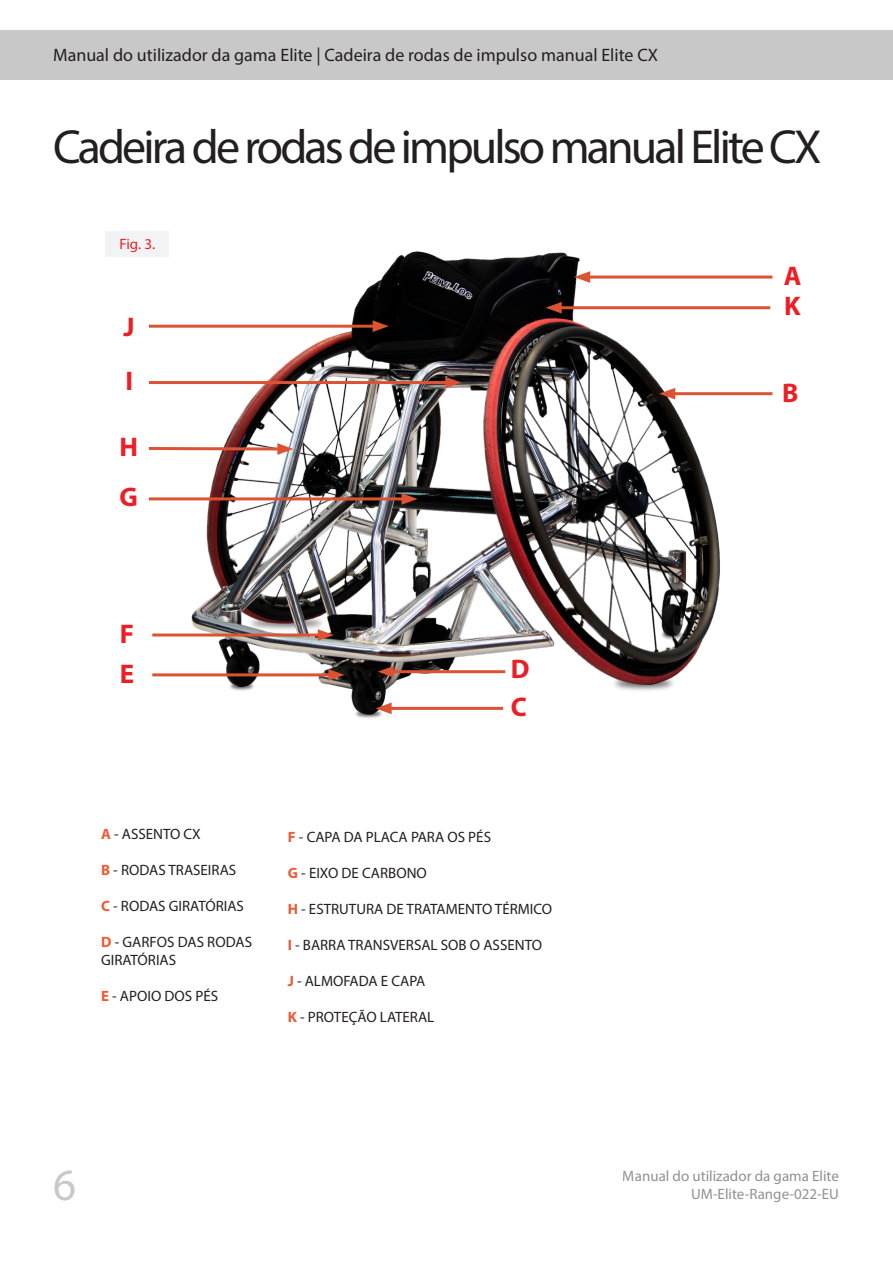
<style>
.page{position:relative;width:893px;height:1263px;background:#fff}
.page>*{position:absolute;margin:0;border:0;box-sizing:border-box;transform-origin:0 0}
.Heading_1{font:48px "Myriad Pro";letter-spacing:-.06em;color:#231f20}
.t1{font:45px "Myriad Pro";color:#c8c8c8}
.t2{font:700 27px "Myriad Pro";color:#ed1f26}
.t3{font:18px "Myriad Pro";color:#231f20}
.t4{font:15px/18px "Myriad Pro";color:#231f20}
.Image_no{font:15px "Myriad Pro";color:#ee1d23}
.s1{font-weight:700;color:#f05937}
</style>
<div class="page">
<div style="left:0;top:31px;width:893px;height:49px;background:#c8c8c8"></div>
<img style="left:191px;top:251px;width:532px;height:467px">
<div style="left:105px;top:231px;width:64px;height:26px;background:#f2f3f4"></div>
<hr style="left:149px;top:497px;width:258px;height:3px;background:#db5333">
<svg style="left:401px;top:493px;width:17px;height:12px"></svg>
<hr style="left:149px;top:381px;width:302px;height:3px;background:#db5333">
<svg style="left:445px;top:377px;width:16px;height:11px"></svg>
<hr style="left:584px;top:276px;width:188px;height:3px;background:#db5333">
<svg style="left:574px;top:271px;width:16px;height:12px"></svg>
<hr style="left:670px;top:392px;width:102px;height:3px;background:#db5333">
<svg style="left:659px;top:388px;width:16px;height:11px"></svg>
<hr style="left:386px;top:707px;width:117px;height:3px;background:#db5333">
<svg style="left:376px;top:702px;width:16px;height:12px"></svg>
<hr style="left:388px;top:670px;width:117px;height:3px;background:#db5333">
<svg style="left:378px;top:666px;width:16px;height:11px"></svg>
<hr style="left:152px;top:673px;width:182px;height:3px;background:#db5333">
<svg style="left:328px;top:669px;width:16px;height:12px"></svg>
<hr style="left:152px;top:633px;width:171px;height:3px;background:#db5333">
<svg style="left:318px;top:629px;width:16px;height:12px"></svg>
<svg style="left:148px;top:443px;width:145px;height:12px"></svg>
<hr style="left:556px;top:306px;width:214px;height:3px;background:#db5333">
<svg style="left:546px;top:302px;width:16px;height:12px"></svg>
<hr style="left:149px;top:325px;width:229px;height:3px;background:#db5333">
<svg style="left:373px;top:320px;width:16px;height:12px"></svg>
<p class="t3" style="left:53px;top:44px;width:606px">Manual do utilizador da gama Elite | Cadeira de rodas de impulso manual Elite CX</p>
<p class="Heading_1" style="left:53px;top:117px;width:770px">Cadeira de rodas de impulso manual Elite CX</p>
<p class="Image_no" style="left:119px;top:235px;width:37px">Fig. 3.</p>
<p class="t2" style="left:124px;top:309px;width:13px">J</p>
<p class="t2" style="left:126px;top:363px;width:9px">I</p>
<p class="t2" style="left:120px;top:429px;width:20px">H</p>
<p class="t2" style="left:120px;top:479px;width:20px">G</p>
<p class="t2" style="left:120px;top:616px;width:16px">F</p>
<p class="t2" style="left:120px;top:657px;width:16px">E</p>
<p class="t2" style="left:511px;top:651px;width:20px">D</p>
<p class="t2" style="left:511px;top:689px;width:18px">C</p>
<p class="t4" style="left:101px;top:825px;width:101px"><span class="s1">A</span> - ASSENTO CX</p>
<p class="t4" style="left:101px;top:861px;width:137px"><span class="s1">B</span> - RODAS TRASEIRAS</p>
<p class="t4" style="left:101px;top:897px;width:144px"><span class="s1">C</span> - RODAS GIRATÓRIAS</p>
<p class="t4" style="left:101px;top:933px;width:152px"><span class="s1">D</span> - GARFOS DAS RODAS<br>GIRATÓRIAS</p>
<p class="t4" style="left:101px;top:987px;width:119px"><span class="s1">E</span> - APOIO DOS PÉS</p>
<p class="t4" style="left:288px;top:827px;width:205px"><span class="s1">F</span> - CAPA DA PLACA PARA OS PÉS</p>
<p class="t4" style="left:288px;top:863px;width:141px"><span class="s1">G</span> - EIXO DE CARBONO</p>
<p class="t4" style="left:288px;top:899px;width:266px"><span class="s1">H</span> - ESTRUTURA DE TRATAMENTO TÉRMICO</p>
<p class="t4" style="left:288px;top:935px;width:256px"><span class="s1">I</span> - BARRA TRANSVERSAL SOB O ASSENTO</p>
<p class="t4" style="left:288px;top:971px;width:139px"><span class="s1">J</span> - ALMOFADA E CAPA</p>
<p class="t4" style="left:288px;top:1007px;width:148px"><span class="s1">K</span> - PROTEÇÃO LATERAL</p>
<h2 class="t1" style="left:53px;top:1157px;width:25px">6</h2>
<p class="t2" style="left:784px;top:258px;width:19px">A</p>
<p class="t2" style="left:784px;top:288px;width:18px">K</p>
<p class="t2" style="left:782px;top:375px;width:18px">B</p>
<p class="t4" style="left:623px;top:1167px;width:218px">Manual do utilizador da gama Elite</p>
<p class="t4" style="left:691px;top:1185px;width:149px">UM-Elite-Range-022-EU</p>
</div>
